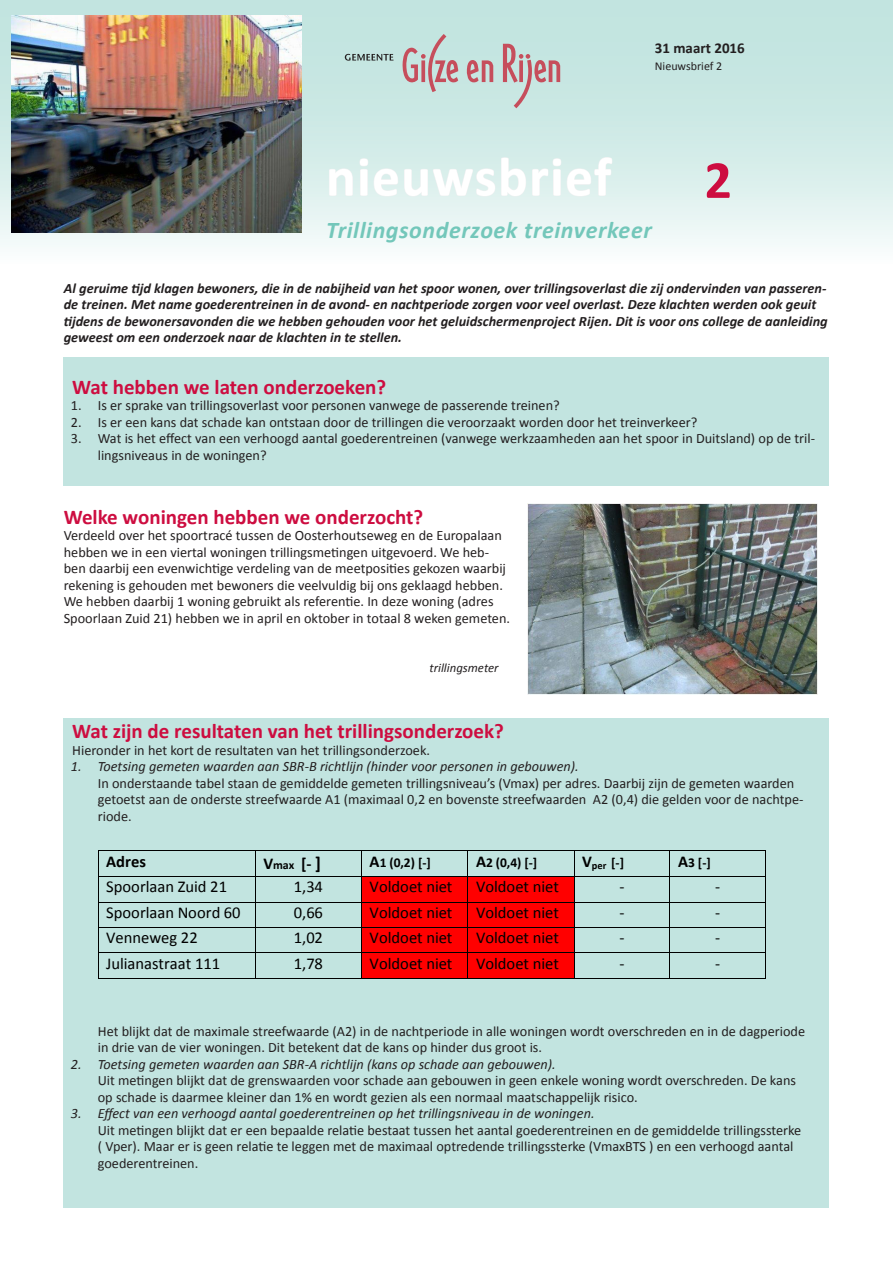
<style>
.page{position:relative;width:893px;height:1263px;background:#fff}
.page>*{position:absolute;margin:0;border:0;box-sizing:border-box;transform-origin:0 0}
.t1{font:700 55.35px "Calibri";letter-spacing:.025em;color:#fff}
.t2{font:700 54px "Calibri";color:#cd0d40}
.brieftitel{font:italic 700 24px "Calibri";letter-spacing:.025em;color:#73c7ba}
.tussenkop{font:700 21px "Calibri";color:#cd0d40}
.t3{font:16.5px "Calibri";color:#000}
.t4{font:700 16.5px "Calibri";color:#000}
.t5{font:700 15px "Calibri";color:#231f20}
.opsomming_platte_tek{font:14.25px/16.5px "Calibri";color:#231f20}
.intro{font:italic 700 14.25px/16.5px "Calibri";color:#231f20}
.platte_tekst{font:14.25px "Calibri";color:#231f20}
.t6{font:700 13.5px "Calibri";color:#000}
.fotobijschrift{font:italic 12.75px "Calibri";color:#231f20}
.t7{font:12px "Calibri";color:#231f20}
.t8{font:700 10.5px "Calibri";color:#000}
.s1{font-style:italic}
.s2{font-size:12px}
.s3{font-size:18px}
.s4{font-size:16.5px}
</style>
<div class="page">
<div style="left:0;top:0;width:893px;height:264px;background:linear-gradient(to bottom,#b8e0da,#f1f9f8)"></div>
<svg style="left:329px;top:168px;width:24px;height:28px"></svg>
<svg style="left:359px;top:158px;width:39px;height:39px;background:#ddefec"></svg>
<svg style="left:404px;top:157px;width:122px;height:40px;background:#dcefec"></svg>
<svg style="left:532px;top:157px;width:80px;height:40px;background:#dcefec"></svg>
<svg style="left:402px;top:34px;width:158px;height:74px;background:#c6cac9"></svg>
<svg style="left:345px;top:54px;width:48px;height:7px"></svg>
<img style="left:12px;top:16px;width:290px;height:217px">
<div style="left:64px;top:357px;width:765px;height:128px;background:#c2e4e0"></div>
<img style="left:527px;top:504px;width:291px;height:191px">
<div style="left:64px;top:718px;width:765px;height:490px;background:#c2e4e0"></div>
<hr style="left:98px;top:850px;width:157px;height:1px;background:#000">
<hr style="left:255px;top:850px;width:106px;height:1px;background:#000">
<hr style="left:362px;top:850px;width:105px;height:1px;background:#000">
<hr style="left:468px;top:850px;width:106px;height:1px;background:#000">
<hr style="left:574px;top:850px;width:95px;height:1px;background:#000">
<hr style="left:670px;top:850px;width:95px;height:1px;background:#000">
<div style="left:362px;top:877px;width:106px;height:25px;background:#f00"></div>
<div style="left:468px;top:877px;width:106px;height:25px;background:#f00"></div>
<hr style="left:98px;top:876px;width:157px;height:1px;background:#000">
<hr style="left:255px;top:876px;width:106px;height:1px;background:#000">
<hr style="left:362px;top:876px;width:105px;height:1px;background:#000">
<hr style="left:468px;top:876px;width:106px;height:1px;background:#000">
<hr style="left:574px;top:876px;width:95px;height:1px;background:#000">
<hr style="left:670px;top:876px;width:95px;height:1px;background:#000">
<div style="left:362px;top:902px;width:106px;height:25px;background:#f00"></div>
<div style="left:468px;top:902px;width:106px;height:25px;background:#f00"></div>
<hr style="left:98px;top:902px;width:157px;height:1px;background:#000">
<hr style="left:255px;top:902px;width:106px;height:1px;background:#000">
<hr style="left:362px;top:902px;width:105px;height:1px;background:#000">
<hr style="left:468px;top:902px;width:106px;height:1px;background:#000">
<hr style="left:574px;top:902px;width:95px;height:1px;background:#000">
<hr style="left:670px;top:902px;width:95px;height:1px;background:#000">
<div style="left:362px;top:928px;width:106px;height:24px;background:#f00"></div>
<div style="left:468px;top:928px;width:106px;height:24px;background:#f00"></div>
<hr style="left:98px;top:927px;width:157px;height:1px;background:#000">
<hr style="left:255px;top:927px;width:106px;height:1px;background:#000">
<hr style="left:362px;top:927px;width:105px;height:1px;background:#000">
<hr style="left:468px;top:927px;width:106px;height:1px;background:#000">
<hr style="left:574px;top:927px;width:95px;height:1px;background:#000">
<hr style="left:670px;top:927px;width:95px;height:1px;background:#000">
<div style="left:362px;top:953px;width:106px;height:25px;background:#f00"></div>
<div style="left:468px;top:953px;width:106px;height:25px;background:#f00"></div>
<hr style="left:98px;top:952px;width:157px;height:1px;background:#000">
<hr style="left:255px;top:952px;width:106px;height:1px;background:#000">
<hr style="left:362px;top:952px;width:105px;height:1px;background:#000">
<hr style="left:468px;top:952px;width:106px;height:1px;background:#000">
<hr style="left:574px;top:952px;width:95px;height:1px;background:#000">
<hr style="left:670px;top:952px;width:95px;height:1px;background:#000">
<svg style="left:98px;top:851px;width:1px;height:127px"></svg>
<hr style="left:98px;top:978px;width:157px;height:1px;background:#000">
<svg style="left:255px;top:851px;width:1px;height:127px"></svg>
<hr style="left:255px;top:978px;width:106px;height:1px;background:#000">
<svg style="left:361px;top:850px;width:1px;height:129px"></svg>
<hr style="left:362px;top:978px;width:105px;height:1px;background:#000">
<svg style="left:467px;top:850px;width:1px;height:129px"></svg>
<hr style="left:468px;top:978px;width:106px;height:1px;background:#000">
<svg style="left:574px;top:851px;width:1px;height:127px"></svg>
<hr style="left:574px;top:978px;width:95px;height:1px;background:#000">
<svg style="left:669px;top:850px;width:1px;height:129px"></svg>
<hr style="left:670px;top:978px;width:95px;height:1px;background:#000">
<svg style="left:765px;top:850px;width:1px;height:129px"></svg>
<p class="t5" style="left:655px;top:38px;width:91px">31 maart 2016</p>
<p class="t7" style="left:655px;top:58px;width:69px">Nieuwsbrief 2</p>
<p class="t1" style="left:326px;top:142px;width:287px">nieuwsbrief</p>
<p class="t2" style="left:704px;top:145px;width:29px">2</p>
<p class="brieftitel" style="left:326px;top:215px;width:327px">Trillingsonderzoek treinverkeer</p>
<p class="intro" style="left:64px;top:280px;width:765px">Al geruime tijd klagen bewoners, die in de nabijheid van het spoor wonen, over trillingsoverlast die zij ondervinden van passeren&shy;de treinen. Met name goederentreinen in de avond- en nachtperiode zorgen voor veel overlast. Deze klachten werden ook geuit tijdens de bewonersavonden die we hebben gehouden voor het geluidschermenproject Rijen. Dit is voor ons college de aanleiding geweest om een onderzoek naar de klachten in te stellen.</p>
<p class="tussenkop" style="left:72px;top:374px;width:315px">Wat hebben we laten onderzoeken?</p>
<p class="opsomming_platte_tek" style="left:71px;top:397px;width:490px">1. Is er sprake van trillingsoverlast voor personen vanwege de passerende treinen?</p>
<p class="opsomming_platte_tek" style="left:71px;top:414px;width:628px">2. Is er een kans dat schade kan ontstaan door de trillingen die veroorzaakt worden door het treinverkeer?</p>
<p class="opsomming_platte_tek" style="left:98px;top:430px;width:719px;text-indent:-27px">3. Wat is het effect van een verhoogd aantal goederentreinen (vanwege werkzaamheden aan het spoor in Duitsland) op de tril&shy;lingsniveaus in de woningen?</p>
<p class="tussenkop" style="left:64px;top:503px;width:361px">Welke woningen hebben we onderzocht?</p>
<p class="opsomming_platte_tek" style="left:64px;top:527px;width:448px">Verdeeld over het spoortracé tussen de Oosterhoutseweg en de Europalaan hebben we in een viertal woningen trillingsmetingen uitgevoerd. We heb&shy;ben daarbij een evenwichtige verdeling van de meetposities gekozen waarbij rekening is gehouden met bewoners die veelvuldig bij ons geklaagd hebben.<br>We hebben daarbij 1 woning gebruikt als referentie. In deze woning (adres Spoorlaan Zuid 21) hebben we in april en oktober in totaal 8 weken gemeten.</p>
<p class="fotobijschrift" style="left:429px;top:659px;width:71px">trillingsmeter</p>
<p class="tussenkop" style="left:72px;top:718px;width:433px">Wat zijn de resultaten van het trillingsonderzoek?</p>
<p class="platte_tekst" style="left:72px;top:741px;width:359px">Hieronder in het kort de resultaten van het trillingsonderzoek.</p>
<p class="opsomming_platte_tek" style="left:98px;top:758px;width:707px;text-indent:-27px"><span class="s1">1. Toetsing gemeten waarden aan SBR-B richtlijn (hinder voor personen in gebouwen).<br></span>In onderstaande tabel staan de gemiddelde gemeten trillingsniveau’s (Vmax) per adres. Daarbij zijn de gemeten waarden getoetst aan de onderste streefwaarde A1 (maximaal 0,2 en bovenste streefwaarden A2 (0,4) die gelden voor de nachtpe&shy;riode.</p>
<p class="t4" style="left:106px;top:851px;width:41px">Adres</p>
<p class="t4" style="left:263px;top:852px;width:59px">V<span class="s2">max</span> [- <span class="s3">]</span></p>
<p class="t6" style="left:370px;top:854px;width:63px"><span class="s4">A</span>1 (0,2) [-]</p>
<p class="t6" style="left:476px;top:854px;width:63px"><span class="s4">A</span>2 (0,4) [-]</p>
<p class="t8" style="left:582px;top:859px;width:44px"><sup>V</sup>per <sup>[-]</sup></p>
<p class="t6" style="left:678px;top:854px;width:34px"><span class="s4">A</span>3 [-]</p>
<p class="t3" style="left:106px;top:876px;width:122px">Spoorlaan Zuid 21</p>
<p class="t3" style="left:294px;top:876px;width:31px">1,34</p>
<p class="t3" style="left:370px;top:876px;width:84px">Voldoet niet</p>
<p class="t3" style="left:476px;top:876px;width:84px">Voldoet niet</p>
<p class="t3" style="left:619px;top:876px;width:7px">-</p>
<p class="t3" style="left:715px;top:876px;width:7px">-</p>
<p class="t3" style="left:106px;top:902px;width:136px">Spoorlaan Noord 60</p>
<p class="t3" style="left:294px;top:902px;width:31px">0,66</p>
<p class="t3" style="left:370px;top:902px;width:84px">Voldoet niet</p>
<p class="t3" style="left:476px;top:902px;width:84px">Voldoet niet</p>
<p class="t3" style="left:619px;top:902px;width:7px">-</p>
<p class="t3" style="left:715px;top:902px;width:7px">-</p>
<p class="t3" style="left:106px;top:927px;width:93px">Venneweg 22</p>
<p class="t3" style="left:294px;top:927px;width:31px">1,02</p>
<p class="t3" style="left:370px;top:927px;width:84px">Voldoet niet</p>
<p class="t3" style="left:476px;top:927px;width:84px">Voldoet niet</p>
<p class="t3" style="left:619px;top:927px;width:7px">-</p>
<p class="t3" style="left:715px;top:927px;width:7px">-</p>
<p class="t3" style="left:106px;top:953px;width:116px">Julianastraat 111</p>
<p class="t3" style="left:294px;top:953px;width:31px">1,78</p>
<p class="t3" style="left:370px;top:953px;width:84px">Voldoet niet</p>
<p class="t3" style="left:476px;top:953px;width:84px">Voldoet niet</p>
<p class="t3" style="left:619px;top:953px;width:7px">-</p>
<p class="t3" style="left:715px;top:953px;width:7px">-</p>
<p class="opsomming_platte_tek" style="left:98px;top:1022px;width:709px">Het blijkt dat de maximale streefwaarde (A2) in de nachtperiode in alle woningen wordt overschreden en in de dagperiode in drie van de vier woningen. Dit betekent dat de kans op hinder dus groot is.</p>
<p class="opsomming_platte_tek" style="left:98px;top:1055px;width:700px;text-indent:-27px"><span class="s1">2. Toetsing gemeten waarden aan SBR-A richtlijn (kans op schade aan gebouwen).<br></span>Uit metingen blijkt dat de grenswaarden voor schade aan gebouwen in geen enkele woning wordt overschreden. De kans op schade is daarmee kleiner dan 1% en wordt gezien als een normaal maatschappelijk risico.</p>
<p class="opsomming_platte_tek" style="left:98px;top:1105px;width:705px;text-indent:-27px"><span class="s1">3. Effect van een verhoogd aantal goederentreinen op het trillingsniveau in de woningen.<br></span>Uit metingen blijkt dat er een bepaalde relatie bestaat tussen het aantal goederentreinen en de gemiddelde trillingssterke ( Vper). Maar er is geen relatie te leggen met de maximaal optredende trillingssterke (VmaxBTS ) en een verhoogd aantal goederentreinen.</p>
</div>
